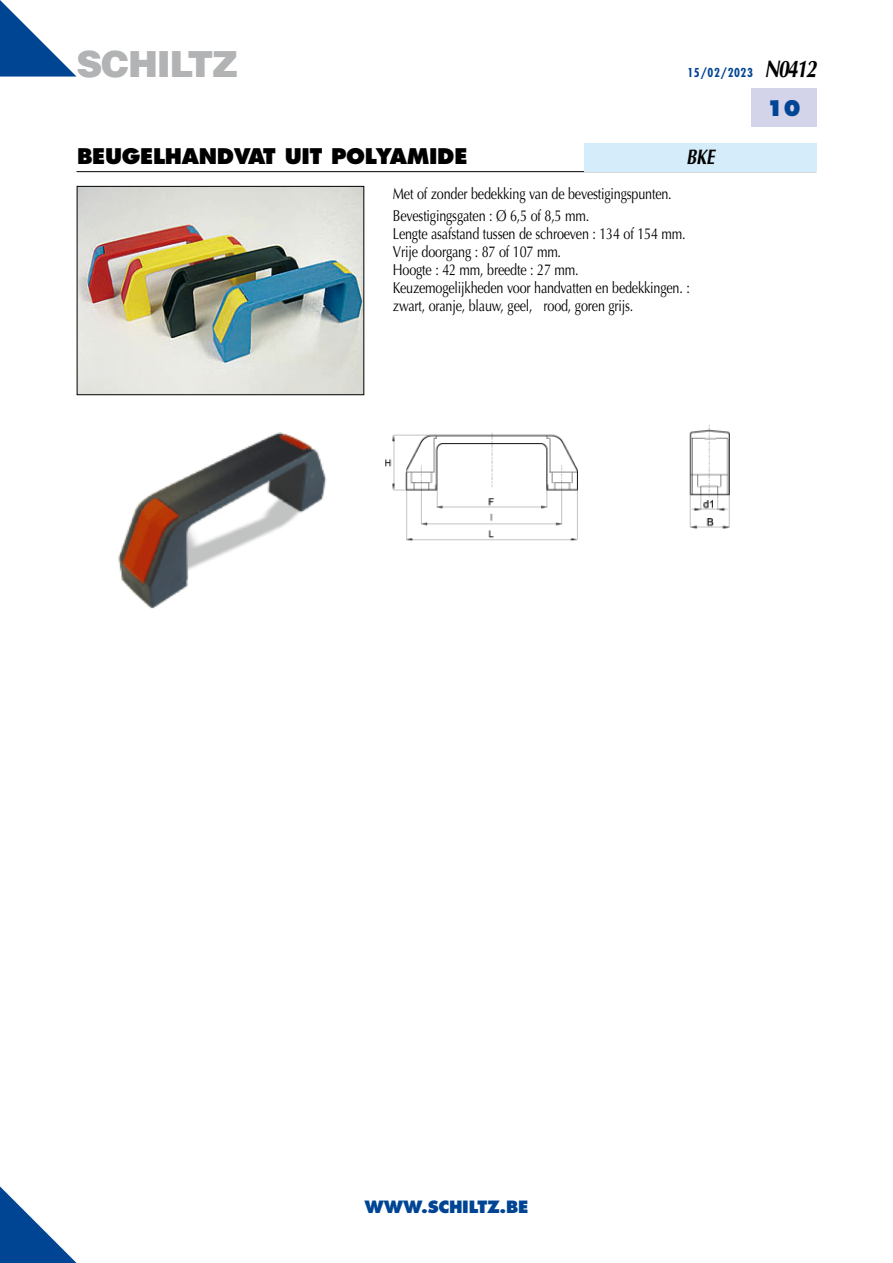
<style>
.page{position:relative;width:893px;height:1263px;background:#fff}
.page>*{position:absolute;margin:0;border:0;box-sizing:border-box;transform-origin:0 0}
.t1{font:900 36px "Helvetica";letter-spacing:-.035em;color:#b1b3b4}
.t2{font:800 21px "Futura";letter-spacing:-.015em;color:#000}
.t3{font:italic 700 21px "Optima";color:#000;scale:.8 1}
.t4{font:800 21px "Futura";color:#004494}
.t5{font:800 16.5px "Futura";letter-spacing:-.015em;color:#004494}
.t6{font:15.75px/18px "Optima";letter-spacing:-.015em;color:#000;scale:.8 1}
.t7{font:700 condensed 12px "Futura";letter-spacing:.05em;color:#004494}
.s1{font-family:"Optima";font-style:italic;font-stretch:normal;font-size:24px;color:#000}
</style>
<div class="page">
<svg style="left:0;top:1186px;width:77px;height:77px"></svg>
<hr style="left:77px;top:171px;width:739px;height:1px;background:#000">
<div style="left:751px;top:89px;width:65px;height:38px;background:#d3d4e9"></div>
<svg style="left:0;top:0;width:77px;height:77px"></svg>
<div style="left:584px;top:143px;width:232px;height:28px;background:#d5edfa"></div>
<img style="left:79px;top:188px;width:283px;height:205px">
<div style="left:77px;top:186px;width:287px;height:209px;border:1px solid #000"></div>
<img style="left:385px;top:424px;width:345px;height:117px">
<img style="left:118px;top:432px;width:209px;height:177px">
<h1 class="t1" style="left:77px;top:40px;width:163px">SCHILTZ</h1>
<p class="t7" style="left:687px;top:65px;width:130px">15/02/2023 <span class="s1">N0412</span></p>
<h2 class="t4" style="left:766px;top:95px;width:36px">10</h2>
<h2 class="t2" style="left:77px;top:142px;width:392px">BEUGELHANDVAT UIT POLYAMIDE</h2>
<h2 class="t3" style="left:686px;top:145px;width:37px">BKE</h2>
<p class="t6" style="left:393px;top:182px;width:350px;line-height:22.2px">Met of zonder bedekking van de bevestigingspunten.<br>Bevestigingsgaten : Ø 6,5 of 8,5 mm.</p>
<p class="t6" style="left:393px;top:225px;width:373px">Lengte asafstand tussen de schroeven : 134 of 154 mm.<br>Vrije doorgang : 87 of 107 mm.<br>Hoogte : 42 mm, breedte : 27 mm.<br>Keuzemogelijkheden voor handvatten en bedekkingen. : zwart, oranje, blauw, geel, rood, goren grijs.</p>
<p class="t5" style="left:365px;top:1197px;width:165px">WWW.SCHILTZ.BE</p>
</div>
